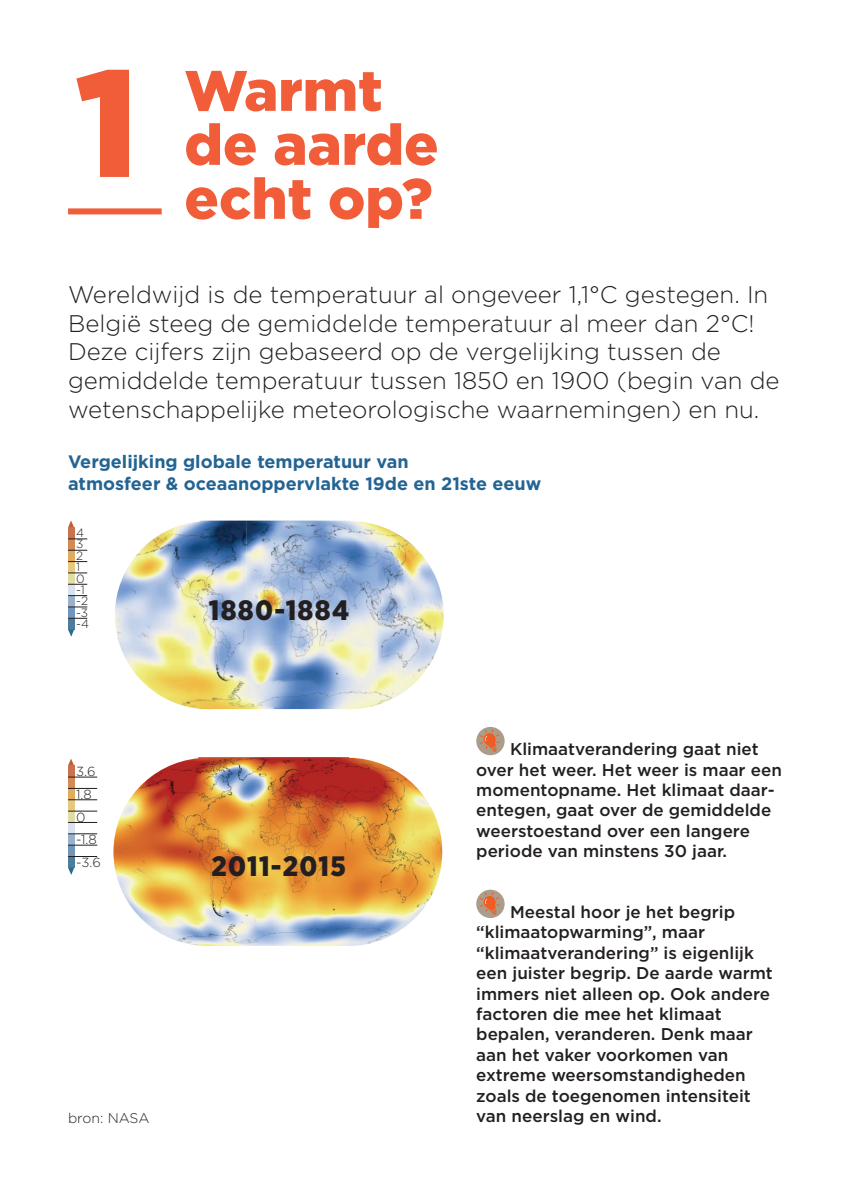
<style>
.page{position:relative;width:851px;height:1191px;background:#fff}
.page>*{position:absolute;margin:0;border:0;box-sizing:border-box;transform-origin:0 0}
.t1{font:900 152px "Gotham";color:#f15c39}
.t2{font:900 57px/54px "Gotham";color:#f15c39}
.t3{font:900 28px "Gotham Narrow";letter-spacing:.05em;color:#231f20}
.t4{font:300 24px/28.8px "Gotham";color:#231f20}
.t5{font:700 18px/21.6px "Gotham";color:#236493}
.t6{font:500 17px/20.4px "Gotham";color:#231f20}
.t7{font:300 14px "Gotham";letter-spacing:-.005em;color:#231f20}
.t8{font:300 13.2px/22.8px "Gotham";color:#231f20}
.t9{font:300 12px/11.4px "Gotham";color:#231f20}
</style>
<div class="page">
<div style="left:476px;top:727px;width:28px;height:28px;background:#ab9d89;border-radius:50%"></div>
<svg style="left:479px;top:729px;width:20px;height:23px"></svg>
<div style="left:476px;top:889px;width:28px;height:29px;background:#ab9d89;border-radius:50%"></div>
<svg style="left:479px;top:892px;width:20px;height:22px"></svg>
<img style="left:115px;top:520px;width:263px;height:126px">
<img style="left:378px;top:525px;width:65px;height:180px">
<img style="left:120px;top:646px;width:258px;height:63px">
<img style="left:113px;top:757px;width:329px;height:189px">
<div style="left:68px;top:618px;width:6px;height:11px;background:#4b7d9d"></div>
<svg style="left:68px;top:629px;width:6px;height:7px"></svg>
<svg style="left:68px;top:520px;width:6px;height:7px"></svg>
<div style="left:68px;top:607px;width:6px;height:11px;background:#7395b9"></div>
<div style="left:68px;top:595px;width:6px;height:12px;background:#99b2ca"></div>
<div style="left:68px;top:584px;width:6px;height:11px;background:#d9e2ef"></div>
<div style="left:68px;top:573px;width:6px;height:11px;background:#e0dea6"></div>
<div style="left:68px;top:561px;width:6px;height:12px;background:#e7c97e"></div>
<div style="left:68px;top:550px;width:6px;height:11px;background:#e1ac5d"></div>
<div style="left:68px;top:539px;width:6px;height:11px;background:#d58a54"></div>
<div style="left:68px;top:527px;width:6px;height:12px;background:#c8734f"></div>
<svg style="left:68px;top:538px;width:19px;height:1px"></svg>
<svg style="left:68px;top:550px;width:19px;height:1px"></svg>
<svg style="left:68px;top:561px;width:19px;height:1px"></svg>
<svg style="left:68px;top:572px;width:19px;height:1px"></svg>
<svg style="left:68px;top:584px;width:19px;height:1px"></svg>
<svg style="left:68px;top:595px;width:19px;height:1px"></svg>
<svg style="left:68px;top:606px;width:19px;height:1px"></svg>
<svg style="left:68px;top:618px;width:19px;height:1px"></svg>
<div style="left:68px;top:856px;width:6px;height:12px;background:#4b7d9d"></div>
<svg style="left:68px;top:868px;width:6px;height:7px"></svg>
<svg style="left:68px;top:758px;width:6px;height:7px"></svg>
<div style="left:68px;top:845px;width:6px;height:11px;background:#7395b9"></div>
<div style="left:68px;top:833px;width:6px;height:12px;background:#99b2ca"></div>
<div style="left:68px;top:822px;width:6px;height:12px;background:#d9e2ef"></div>
<div style="left:68px;top:811px;width:6px;height:11px;background:#e0dea6"></div>
<div style="left:68px;top:799px;width:6px;height:12px;background:#e7c97e"></div>
<div style="left:68px;top:788px;width:6px;height:11px;background:#e1ac5d"></div>
<div style="left:68px;top:777px;width:6px;height:11px;background:#d58a54"></div>
<div style="left:68px;top:765px;width:6px;height:12px;background:#c8734f"></div>
<svg style="left:68px;top:776px;width:29px;height:1px"></svg>
<svg style="left:68px;top:788px;width:29px;height:1px"></svg>
<svg style="left:68px;top:799px;width:29px;height:1px"></svg>
<svg style="left:68px;top:810px;width:29px;height:1px"></svg>
<svg style="left:68px;top:822px;width:29px;height:1px"></svg>
<svg style="left:68px;top:833px;width:29px;height:1px"></svg>
<svg style="left:68px;top:844px;width:29px;height:1px"></svg>
<svg style="left:68px;top:856px;width:29px;height:1px"></svg>
<div style="left:68px;top:208px;width:94px;height:6px;background:#f15c39"></div>
<h1 class="t1" style="left:75px;top:18px;width:66px">1</h1>
<h2 class="t2" style="left:184px;top:63px;width:256px">Warmt de aarde echt op?</h2>
<p class="t4" style="left:68px;top:279px;width:713px">Wereldwijd is de temperatuur al ongeveer 1,1°C gestegen. In België steeg de gemiddelde temperatuur al meer dan 2°C!<br>Deze cijfers zijn gebaseerd op de vergelijking tussen de gemiddelde temperatuur tussen 1850 en 1900 (begin van de wetenschappelijke meteorologische waarnemingen) en nu.</p>
<p class="t5" style="left:68px;top:451px;width:474px">Vergelijking globale temperatuur van<br>atmosfeer &amp; oceaanoppervlakte 19de en 21ste eeuw</p>
<p class="t9" style="left:76px;top:526px;width:14px">4<br>3<br>2<br>1<br>0 -1 -2 -3 -4</p>
<p class="t8" style="left:76px;top:759px;width:26px">3.6<br>1.8<br>0 -1.8 -3.6</p>
<h3 class="t3" style="left:209px;top:592px;width:142px">1880-1884</h3>
<h3 class="t3" style="left:211px;top:847px;width:136px">2011-2015</h3>
<p class="t7" style="left:68px;top:1109px;width:83px">bron: NASA</p>
<p class="t6" style="left:476px;top:739px;width:307px;text-indent:34px">Klimaatverandering gaat niet over het weer. Het weer is maar een momentopname. Het klimaat daar&shy;entegen, gaat over de gemiddelde weerstoestand over een langere periode van minstens 30 jaar.</p>
<p class="t6" style="left:476px;top:901px;width:298px;text-indent:34px">Meestal hoor je het begrip “klimaatopwarming”, maar “klimaatverandering” is eigenlijk een juister begrip. De aarde warmt immers niet alleen op. Ook andere factoren die mee het klimaat bepalen, veranderen. Denk maar aan het vaker voorkomen van extreme weersomstandigheden zoals de toegenomen intensiteit van neerslag en wind.</p>
</div>
